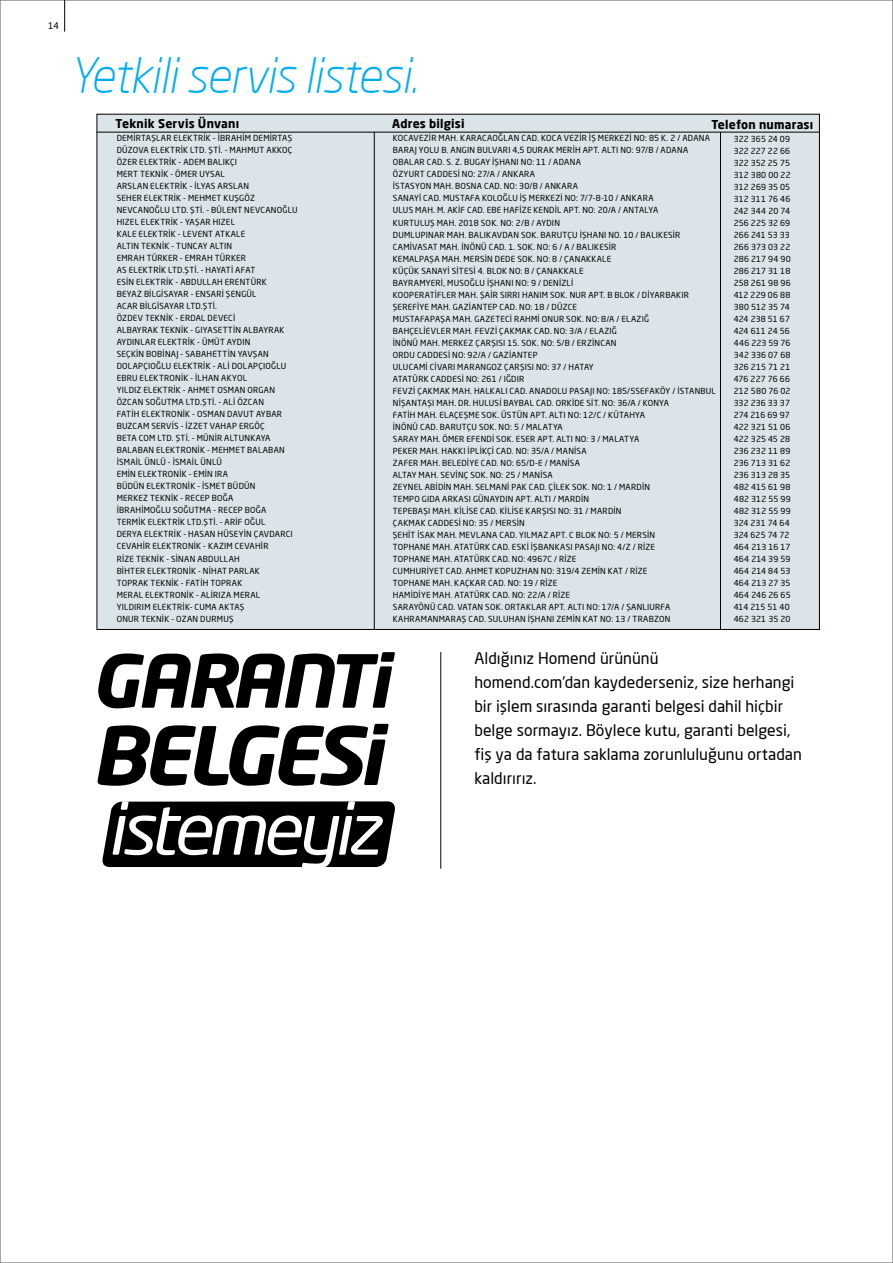
<style>
.page{position:relative;width:893px;height:1263px;background:#fff}
.page>*{position:absolute;margin:0;border:0;box-sizing:border-box;transform-origin:0 0}
.t1{font:italic 300 48px "Neo Sans Pro";letter-spacing:-.02em;color:#00aeef}
.t2{font:15.75px/24px "Neo Sans Pro";color:#000}
.t3{font:700 12px "Neo Sans Pro";letter-spacing:.015em;color:#000}
.t4{font:9px "Neo Sans Pro";color:#000}
.t5{font:8.25px/12px "Neo Sans Pro";letter-spacing:.03em;color:#000}
.t6{font:8.25px/12px "Neo Sans Pro";letter-spacing:.01em;color:#000}
</style>
<div class="page">
<hr style="left:64px;top:0;width:1px;height:32px;background:#000">
<hr style="left:441px;top:652px;width:1px;height:217px;background:#000">
<svg style="left:103px;top:801px;width:292px;height:66px"></svg>
<svg style="left:98px;top:724px;width:291px;height:62px"></svg>
<svg style="left:98px;top:652px;width:297px;height:56px"></svg>
<div style="left:97px;top:114px;width:722px;height:515px;background:#dbe4e9"></div>
<hr style="left:97px;top:132px;width:723px;height:1px;background:#000">
<hr style="left:374px;top:132px;width:1px;height:498px;background:#000">
<hr style="left:720px;top:132px;width:1px;height:498px;background:#000">
<p class="t4" style="left:48px;top:20px;width:12px">14</p>
<h1 class="t1" style="left:69px;top:46px;width:350px">Yetkili servis listesi.</h1>
<h3 class="t3" style="left:116px;top:116px;width:125px">Teknik Servis Ünvanı</h3>
<h3 class="t3" style="left:392px;top:116px;width:74px">Adres bilgisi</h3>
<h3 class="t3" style="left:711px;top:117px;width:103px">Telefon numarası</h3>
<p class="t5" style="left:117px;top:132px;width:182px">DEMİRTAŞLAR ELEKTRİK - İBRAHİM DEMİRTAŞ<br>DÜZOVA ELEKTRİK LTD. ŞTİ. - MAHMUT AKKOÇ<br>ÖZER ELEKTRİK - ADEM BALIKÇI<br>MERT TEKNİK - ÖMER UYSAL<br>ARSLAN ELEKTRİK - İLYAS ARSLAN<br>SEHER ELEKTRİK - MEHMET KUŞGÖZ<br>NEVCANOĞLU LTD. ŞTİ. - BÜLENT NEVCANOĞLU<br>HIZEL ELEKTRİK - YAŞAR HIZEL<br>KALE ELEKTRİK - LEVENT ATKALE<br>ALTIN TEKNİK - TUNCAY ALTIN<br>EMRAH TÜRKER - EMRAH TÜRKER<br>AS ELEKTRİK LTD.ŞTİ. - HAYATİ AFAT<br>ESİN ELEKTRİK - ABDULLAH ERENTÜRK<br>BEYAZ BİLGİSAYAR - ENSARİ ŞENGÜL<br>ACAR BİLGİSAYAR LTD.ŞTİ.<br>ÖZDEV TEKNİK - ERDAL DEVECİ<br>ALBAYRAK TEKNİK - GIYASETTİN ALBAYRAK<br>AYDINLAR ELEKTRİK - ÜMÜT AYDIN<br>SEÇKİN BOBİNAJ - SABAHETTİN YAVŞAN<br>DOLAPÇIOĞLU ELEKTRİK - ALİ DOLAPÇIOĞLU<br>EBRU ELEKTRONİK - İLHAN AKYOL<br>YILDIZ ELEKTRİK - AHMET OSMAN ORGAN<br>ÖZCAN SOĞUTMA LTD.ŞTİ. - ALİ ÖZCAN<br>FATİH ELEKTRONİK - OSMAN DAVUT AYBAR<br>BUZCAM SERVİS - İZZET VAHAP ERGÖÇ<br>BETA COM LTD. ŞTİ. - MÜNİR ALTUNKAYA<br>BALABAN ELEKTRONİK - MEHMET BALABAN<br>İSMAİL ÜNLÜ - İSMAİL ÜNLÜ<br>EMİN ELEKTRONİK - EMİN IRA<br>BÜDÜN ELEKTRONİK - İSMET BÜDÜN<br>MERKEZ TEKNİK - RECEP BOĞA<br>İBRAHİMOĞLU SOĞUTMA - RECEP BOĞA<br>TERMİK ELEKTRİK LTD.ŞTİ. - ARİF OĞUL<br>DERYA ELEKTRİK - HASAN HÜSEYİN ÇAVDARCI<br>CEVAHİR ELEKTRONİK - KAZIM CEVAHİR<br>RİZE TEKNİK - SİNAN ABDULLAH<br>BİHTER ELEKTRONİK - NİHAT PARLAK<br>TOPRAK TEKNİK - FATİH TOPRAK<br>MERAL ELEKTRONİK - ALİRIZA MERAL<br>YILDIRIM ELEKTRİK- CUMA AKTAŞ<br>ONUR TEKNİK - OZAN DURMUŞ</p>
<p class="t5" style="left:393px;top:132px;width:324px">KOCAVEZİR MAH. KARACAOĞLAN CAD. KOCA VEZİR İŞ MERKEZİ NO: 85 K. 2 / ADANA BARAJ YOLU B. ANGIN BULVARI 4,5 DURAK MERİH APT. ALTI NO: 97/B / ADANA OBALAR CAD. S. Z. BUGAY İŞHANI NO: 11 / ADANA<br>ÖZYURT CADDESİ NO: 27/A / ANKARA<br>İSTASYON MAH. BOSNA CAD. NO: 30/B / ANKARA<br>SANAYİ CAD. MUSTAFA KOLOĞLU İŞ MERKEZİ NO: 7/7-8-10 / ANKARA<br>ULUS MAH. M. AKİF CAD. EBE HAFİZE KENDİL APT. NO: 20/A / ANTALYA<br>KURTULUŞ MAH. 2018 SOK. NO: 2/B / AYDIN<br>DUMLUPINAR MAH. BALIKAVDAN SOK. BARUTÇU İŞHANI NO. 10 / BALIKESİR CAMİVASAT MAH. İNÖNÜ CAD. 1. SOK. NO: 6 / A / BALIKESİR<br>KEMALPAŞA MAH. MERSİN DEDE SOK. NO: 8 / ÇANAKKALE<br>KÜÇÜK SANAYİ SİTESİ 4. BLOK NO: 8 / ÇANAKKALE<br>BAYRAMYERİ, MUSOĞLU İŞHANI NO: 9 / DENİZLİ<br>KOOPERATİFLER MAH. ŞAİR SIRRI HANIM SOK. NUR APT. B BLOK / DİYARBAKIR ŞEREFİYE MAH. GAZİANTEP CAD. NO: 18 / DÜZCE<br>MUSTAFAPAŞA MAH. GAZETECİ RAHMİ ONUR SOK. NO: 8/A / ELAZIĞ<br>BAHÇELİEVLER MAH. FEVZİ ÇAKMAK CAD. NO: 3/A / ELAZIĞ<br>İNÖNÜ MAH. MERKEZ ÇARŞISI 15. SOK. NO: 5/B / ERZİNCAN<br>ORDU CADDESİ NO: 92/A / GAZİANTEP<br>ULUCAMİ CİVARI MARANGOZ ÇARŞISI NO: 37 / HATAY<br>ATATÜRK CADDESİ NO: 261 / IĞDIR<br>FEVZİ ÇAKMAK MAH. HALKALI CAD. ANADOLU PASAJI NO: 185/5SEFAKÖY / İSTANBUL NİŞANTAŞI MAH. DR. HULUSİ BAYBAL CAD. ORKİDE SİT. NO: 36/A / KONYA<br>FATİH MAH. ELAÇEŞME SOK. ÜSTÜN APT. ALTI NO: 12/C / KÜTAHYA<br>İNÖNÜ CAD. BARUTÇU SOK. NO: 5 / MALATYA<br>SARAY MAH. ÖMER EFENDİ SOK. ESER APT. ALTI NO: 3 / MALATYA<br>PEKER MAH. HAKKI İPLİKÇİ CAD. NO: 35/A / MANİSA<br>ZAFER MAH. BELEDİYE CAD. NO: 65/D-E / MANİSA<br>ALTAY MAH. SEVİNÇ SOK. NO: 25 / MANİSA<br>ZEYNEL ABİDİN MAH. SELMANİ PAK CAD. ÇİLEK SOK. NO: 1 / MARDİN<br>TEMPO GIDA ARKASI GÜNAYDIN APT. ALTI / MARDİN<br>TEPEBAŞI MAH. KİLİSE CAD. KİLİSE KARŞISI NO: 31 / MARDİN<br>ÇAKMAK CADDESİ NO: 35 / MERSİN<br>ŞEHİT İSAK MAH. MEVLANA CAD. YILMAZ APT. C BLOK NO: 5 / MERSİN<br>TOPHANE MAH. ATATÜRK CAD. ESKİ İŞBANKASI PASAJI NO: 4/Z / RİZE<br>TOPHANE MAH. ATATÜRK CAD. NO: 4967C / RİZE<br>CUMHURİYET CAD. AHMET KOPUZHAN NO: 319/4 ZEMİN KAT / RİZE<br>TOPHANE MAH. KAÇKAR CAD. NO: 19 / RİZE<br>HAMİDİYE MAH. ATATÜRK CAD. NO: 22/A / RİZE<br>SARAYÖNÜ CAD. VATAN SOK. ORTAKLAR APT. ALTI NO: 17/A / ŞANLIURFA KAHRAMANMARAŞ CAD. SULUHAN İŞHANI ZEMİN KAT NO: 13 / TRABZON</p>
<p class="t6" style="left:734px;top:132px;width:59px">322 365 24 09<br>322 227 22 66<br>322 352 25 75<br>312 380 00 22<br>312 269 35 05<br>312 311 76 46<br>242 344 20 74<br>256 225 32 69<br>266 241 53 33<br>266 373 03 22<br>286 217 94 90<br>286 217 31 18<br>258 261 98 96<br>412 229 06 88<br>380 512 35 74<br>424 238 51 67<br>424 611 24 56<br>446 223 59 76<br>342 336 07 68<br>326 215 71 21<br>476 227 76 66<br>212 580 76 02<br>332 236 33 37<br>274 216 69 97<br>422 321 51 06<br>422 325 45 28<br>236 232 11 89<br>236 713 31 62<br>236 313 28 35<br>482 415 61 98<br>482 312 55 99<br>482 312 55 99<br>324 231 74 64<br>324 625 74 72<br>464 213 16 17<br>464 214 39 59<br>464 214 84 53<br>464 213 27 35<br>464 246 26 65<br>414 215 51 40<br>462 321 35 20</p>
<h2 class="t2" style="left:474px;top:646px;width:329px">Aldığınız Homend ürününü<br>homend.com’dan kaydederseniz, size herhangi bir işlem sırasında garanti belgesi dahil hiçbir belge sormayız. Böylece kutu, garanti belgesi, fiş ya da fatura saklama zorunluluğunu ortadan kaldırırız.</h2>
</div>
